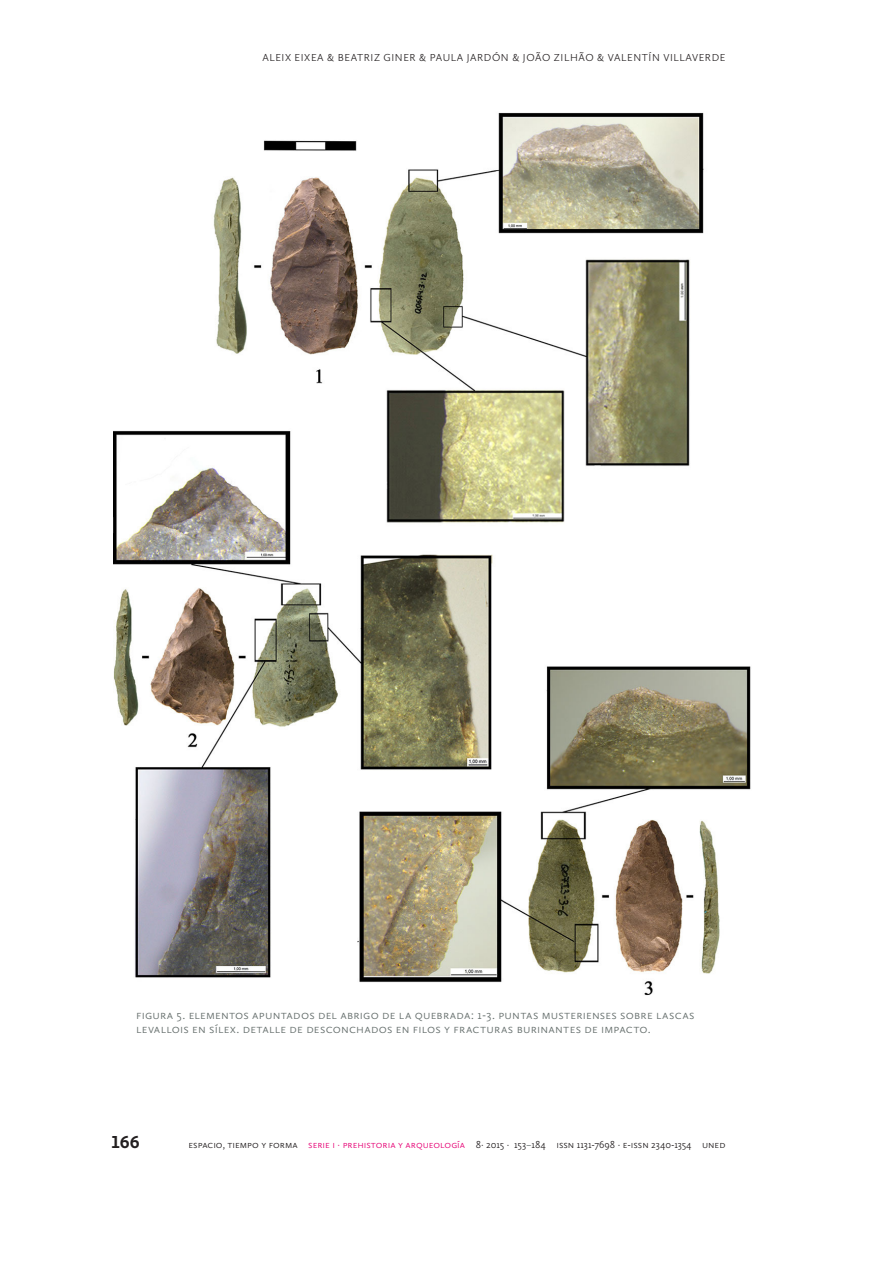
<style>
.page{position:relative;width:893px;height:1263px;background:#fff}
.page>*{position:absolute;margin:0;border:0;box-sizing:border-box;transform-origin:0 0}
.t1{font:700 18px "Calluna Sans";color:#231f20}
.Imagen_Pie{font:300 12.75px "Calluna Sans";letter-spacing:.015em;color:#67706e}
.t2{font:300 10.5px "Calluna Sans";color:#231f20}
.t3{font:300 10.5px "Calluna Sans";color:#e60275}
.s1{color:#e60275}
.s2{font-weight:400;color:#67706e}
</style>
<div class="page">
<img style="left:113px;top:112px;width:638px;height:883px">
<p class="t2" style="left:262px;top:52px;width:89px">Aleix Eixea &amp; Beatriz</p>
<p class="t2" style="left:384px;top:52px;width:15px">Giner</p>
<p class="t2" style="left:419px;top:52px;width:25px">&amp; Paula</p>
<p class="t2" style="left:467px;top:52px;width:12px">Jardón</p>
<p class="t2" style="left:512px;top:52px;width:110px">&amp; João Zilh ão &amp; Valentín</p>
<p class="t2" style="left:663px;top:52px;width:14px">Villaverde</p>
<p class="Imagen_Pie" style="left:136px;top:1007px;width:72px">Figura 5. Elementos</p>
<p class="Imagen_Pie" style="left:252px;top:1007px;width:29px">apuntados</p>
<p class="Imagen_Pie" style="left:318px;top:1007px;width:133px">del Abrigo de la Quebrada</p>
<p class="Imagen_Pie" style="left:471px;top:1007px;width:49px">: 1-3. Puntas</p>
<p class="Imagen_Pie" style="left:542px;top:1007px;width:24px">musterienses</p>
<p class="Imagen_Pie" style="left:620px;top:1007px;width:50px">sobre lascas</p>
<p class="Imagen_Pie" style="left:136px;top:1021px;width:7px">Leva</p>
<p class="Imagen_Pie" style="left:161px;top:1021px;width:154px">llois en sílex. Detalle de desconc</p>
<p class="Imagen_Pie" style="left:356px;top:1021px;width:16px">hados</p>
<p class="Imagen_Pie" style="left:396px;top:1021px;width:65px">en filos yfract</p>
<p class="Imagen_Pie" style="left:487px;top:1021px;width:15px">uras</p>
<p class="Imagen_Pie" style="left:517px;top:1021px;width:22px">burinantes</p>
<p class="Imagen_Pie" style="left:584px;top:1021px;width:25px">de impacto</p>
<p class="Imagen_Pie" style="left:648px;top:1021px;width:4px">.</p>
<h1 class="t1" style="left:112px;top:1131px;width:30px">166</h1>
<p class="t2" style="left:189px;top:1138px;width:130px">ESPACIO, TIEMPO Y FORMA <span class="s1">Serie</span></p>
<p class="t3" style="left:332px;top:1138px;width:37px">I · prehistoria</p>
<p class="t2" style="left:398px;top:1138px;width:238px"><span class="s1">y arqueo logía</span> 8· 2015 · 153<span class="s2">–</span>184 ISSN 1131-7698 · e-issn</p>
<p class="t2" style="left:651px;top:1138px;width:76px">2340-1354 U NED</p>
</div>
